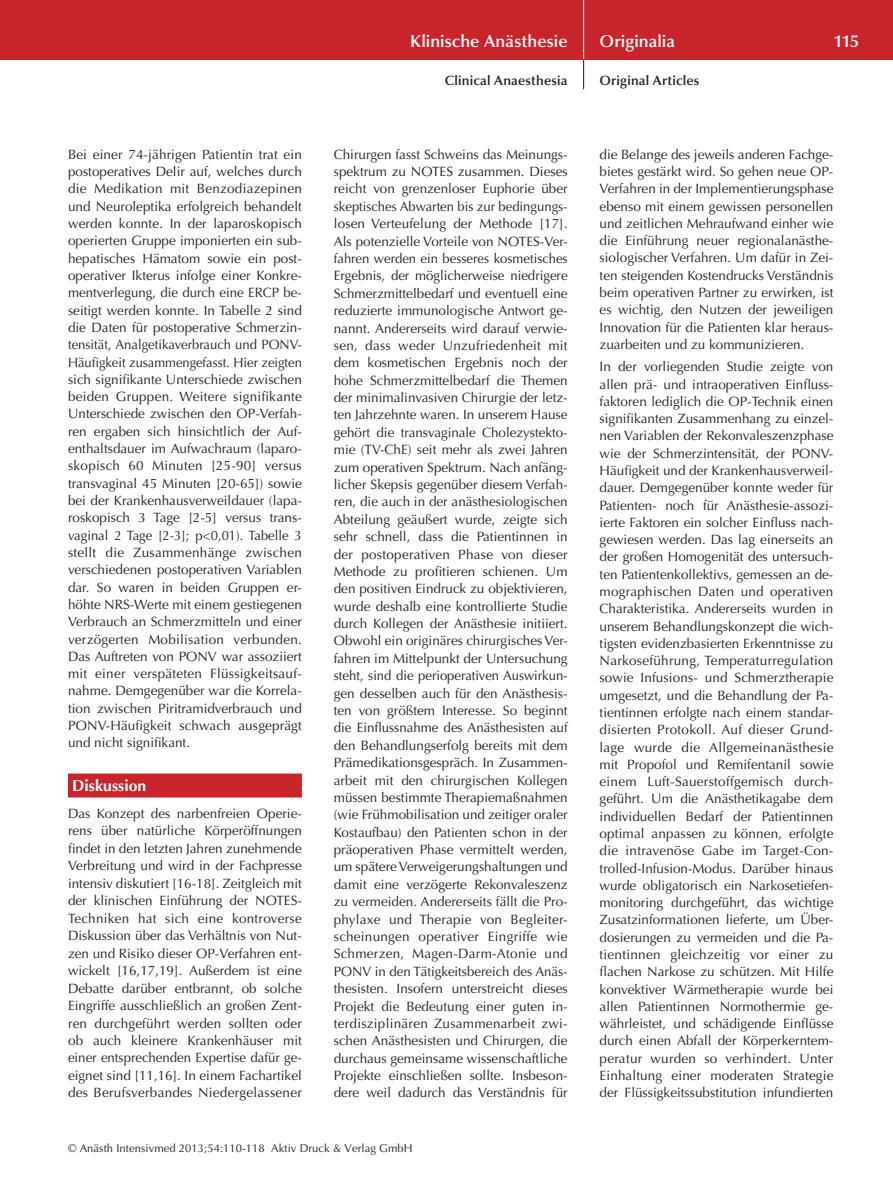
<style>
.page{position:relative;width:893px;height:1191px;background:#fff}
.page>*{position:absolute;margin:0;border:0;box-sizing:border-box;transform-origin:0 0}
.t1{font:600 17.25px "Optima";color:#fff}
.t2{font:700 15.75px "Optima";letter-spacing:.005em;color:#fff}
.t3{font:13.5px/17.2px "Optima";color:#231f20}
.t4{font:600 13.5px "Optima";letter-spacing:.015em;color:#231f20}
.t5{font:11.25px "Optima";letter-spacing:.005em;color:#231f20}
</style>
<div class="page">
<div style="left:0;top:0;width:893px;height:60px;background:#c8242b"></div>
<hr style="left:583px;top:0;width:1px;height:60px;background:#fff">
<svg style="left:583px;top:60px;width:1px;height:29px"></svg>
<div style="left:68px;top:773px;width:234px;height:24px;background:#c8242b"></div>
<p class="t3" style="left:68px;top:146px;width:235px">Bei einer 74-jährigen Patientin trat ein postoperatives Delir auf, welches durch die Medikation mit Benzodiazepinen und Neuroleptika erfolgreich behandelt werden konnte. In der laparoskopisch operierten Gruppe imponierten ein sub-‑ hepatisches Hämatom sowie ein post-‑ operativer Ikterus infolge einer Konkre&shy;mentverlegung, die durch eine ERCP be-‑ seitigt werden konnte. In Tabelle 2 sind die Daten für postoperative Schmerzin-‑ tensität, Analgetikaverbrauch und PONV-Häufigkeit zusammengefasst. Hier zeigten sich signifikante Unterschiede zwischen beiden Gruppen. Weitere signifikante Unterschiede zwischen den OP-Verfah-‑ ren ergaben sich hinsichtlich der Auf--‑ enthaltsdauer im Aufwachraum (laparo&shy;skopisch 60 Minuten [25-90] versus transvaginal 45 Minuten [20-65]) sowie bei der Krankenhausverweildauer (lapa-‑ roskopisch 3 Tage [2-5] versus trans&shy;vaginal 2 Tage [2-3]; p&lt;0,01). Tabelle 3 stellt die Zusammenhänge zwischen verschiedenen postoperativen Variablen dar. So waren in beiden Gruppen er&shy;höhte NRS-Werte mit einem gestiegenen Verbrauch an Schmerzmitteln und einer verzögerten Mobilisation verbunden.<br>Das Auftreten von PONV war assoziiert mit einer verspäteten Flüssigkeitsauf&shy;nahme. Demgegenüber war die Korrela&shy;tion zwischen Piritramidverbrauch und PONV-Häufigkeit schwach ausgeprägt und nicht signifikant.</p>
<p class="t2" style="left:72px;top:776px;width:75px">Diskussion</p>
<p class="t3" style="left:68px;top:805px;width:235px">Das Konzept des narbenfreien Operie&shy;rens über natürliche Körperöffnungen findet in den letzten Jahren zunehmende Verbreitung und wird in der Fachpresse intensiv diskutiert [16-18]. Zeitgleich mit der klinischen Einführung der NOTES-Techniken hat sich eine kontroverse Diskussion über das Verhältnis von Nut-‑ zen und Risiko dieser OP-Verfahren ent&shy;wickelt [16,17,19]. Außerdem ist eine Debatte darüber entbrannt, ob solche Eingriffe ausschließlich an großen Zent&shy;ren durchgeführt werden sollten oder ob auch kleinere Krankenhäuser mit einer entsprechenden Expertise dafür ge&shy;eignet sind [11,16]. In einem Fachartikel des Berufsverbandes Niedergelassener</p>
<p class="t1" style="left:410px;top:31px;width:159px">Klinische Anästhesie</p>
<p class="t4" style="left:445px;top:73px;width:124px">Clinical Anaesthesia</p>
<p class="t1" style="left:600px;top:31px;width:77px">Originalia</p>
<p class="t1" style="left:833px;top:31px;width:27px">115</p>
<p class="t4" style="left:600px;top:73px;width:101px">Original Articles</p>
<p class="t3" style="left:334px;top:146px;width:235px">Chirurgen fasst Schweins das Meinungs&shy;spektrum zu NOTES zusammen. Dieses reicht von grenzenloser Euphorie über skeptisches Abwarten bis zur bedingungs&shy;losen Verteufelung der Methode [17].<br>Als potenzielle Vorteile von NOTES-Ver&shy;fahren werden ein besseres kosmetisches Ergebnis, der möglicherweise niedrigere Schmerzmittelbedarf und eventuell eine reduzierte immunologische Antwort ge-‑ nannt. Andererseits wird darauf verwie&shy;sen, dass weder Unzufriedenheit mit dem kosmetischen Ergebnis noch der hohe Schmerzmittelbedarf die Themen der minimalinvasiven Chirurgie der letz-‑ ten Jahrzehnte waren. In unserem Hause gehört die transvaginale Cholezystekto&shy;mie (TV-ChE) seit mehr als zwei Jahren zum operativen Spektrum. Nach anfäng&shy;licher Skepsis gegenüber diesem Verfah&shy;ren, die auch in der anästhesiologischen Abteilung geäußert wurde, zeigte sich sehr schnell, dass die Patientinnen in der postoperativen Phase von dieser Methode zu profitieren schienen. Um den positiven Eindruck zu objektivieren, wurde deshalb eine kontrollierte Studie durch Kollegen der Anästhesie initiiert.<br>Obwohl ein originäres chirurgisches Ver&shy;fahren im Mittelpunkt der Untersuchung steht, sind die perioperativen Auswirkun&shy;gen desselben auch für den Anästhesis&shy;ten von größtem Interesse. So beginnt die Einflussnahme des Anästhesisten auf den Behandlungserfolg bereits mit dem Prämedikationsgespräch. In Zusammen&shy;arbeit mit den chirurgischen Kollegen müssen bestimmte Therapiemaßnahmen (wie Frühmobilisation und zeitiger oraler Kostaufbau) den Patienten schon in der präoperativen Phase vermittelt werden, um spätere Verweigerungshaltungen und damit eine verzögerte Rekonvaleszenz zu vermeiden. Andererseits fällt die Pro&shy;phylaxe und Therapie von Begleiter&shy;scheinungen operativer Eingriffe wie Schmerzen, Magen-Darm-Atonie und PONV in den Tätigkeitsbereich des Anäs-‑ thesisten. Insofern unterstreicht dieses Projekt die Bedeutung einer guten in-‑ terdisziplinären Zusammenarbeit zwi&shy;schen Anästhesisten und Chirurgen, die durchaus gemeinsame wissenschaftliche Projekte einschließen sollte. Insbeson&shy;dere weil dadurch das Verständnis für</p>
<p class="t3" style="left:600px;top:146px;width:235px;text-align:justify">die Belange des jeweils anderen Fachge&shy;bietes gestärkt wird. So gehen neue OP-Verfahren in der Implementierungsphase ebenso mit einem gewissen personellen und zeitlichen Mehraufwand einher wie die Einführung neuer regionalanästhe&shy;siologischer Verfahren. Um dafür in Zei&shy;ten steigenden Kostendrucks Verständnis beim operativen Partner zu erwirken, ist es wichtig, den Nutzen der jeweiligen Innovation für die Patienten klar heraus&shy;zuarbeiten und zu kommunizieren.</p>
<p class="t3" style="left:600px;top:358px;width:235px">In der vorliegenden Studie zeigte von allen prä- und intraoperativen Einfluss&shy;faktoren lediglich die OP-Technik einen signifikanten Zusammenhang zu einzel&shy;nen Variablen der Rekonvaleszenzphase wie der Schmerzintensität, der PONV-Häufigkeit und der Krankenhausverweil&shy;dauer. Demgegenüber konnte weder für Patienten- noch für Anästhesie-assozi&shy;ierte Faktoren ein solcher Einfluss nach&shy;gewiesen werden. Das lag einerseits an der großen Homogenität des untersuch&shy;ten Patientenkollektivs, gemessen an de-‑ mographischen Daten und operativen Charakteristika. Andererseits wurden in unserem Behandlungskonzept die wich&shy;tigsten evidenzbasierten Erkenntnisse zu Narkoseführung, Temperaturregulation sowie Infusions- und Schmerztherapie umgesetzt, und die Behandlung der Pa-‑ tientinnen erfolgte nach einem standar-‑ disierten Protokoll. Auf dieser Grund&shy;lage wurde die Allgemeinanästhesie mit Propofol und Remifentanil sowie einem Luft-Sauerstoffgemisch durch&shy;geführt. Um die Anästhetikagabe dem individuellen Bedarf der Patientinnen optimal anpassen zu können, erfolgte die intravenöse Gabe im Target-Con&shy;trolled-Infusion-Modus. Darüber hinaus wurde obligatorisch ein Narkosetiefen&shy;monitoring durchgeführt, das wichtige Zusatzinformationen lieferte, um Über-‑ dosierungen zu vermeiden und die Pa-‑ tientinnen gleichzeitig vor einer zu flachen Narkose zu schützen. Mit Hilfe konvektiver Wärmetherapie wurde bei allen Patientinnen Normothermie ge&shy;währleistet, und schädigende Einflüsse durch einen Abfall der Körperkerntem&shy;peratur wurden so verhindert. Unter Einhaltung einer moderaten Strategie der Flüssigkeitssubstitution infundierten</p>
<p class="t5" style="left:68px;top:1142px;width:346px">© Anästh Intensivmed 2013;54:110-118 Aktiv Druck &amp; Verlag GmbH</p>
</div>
